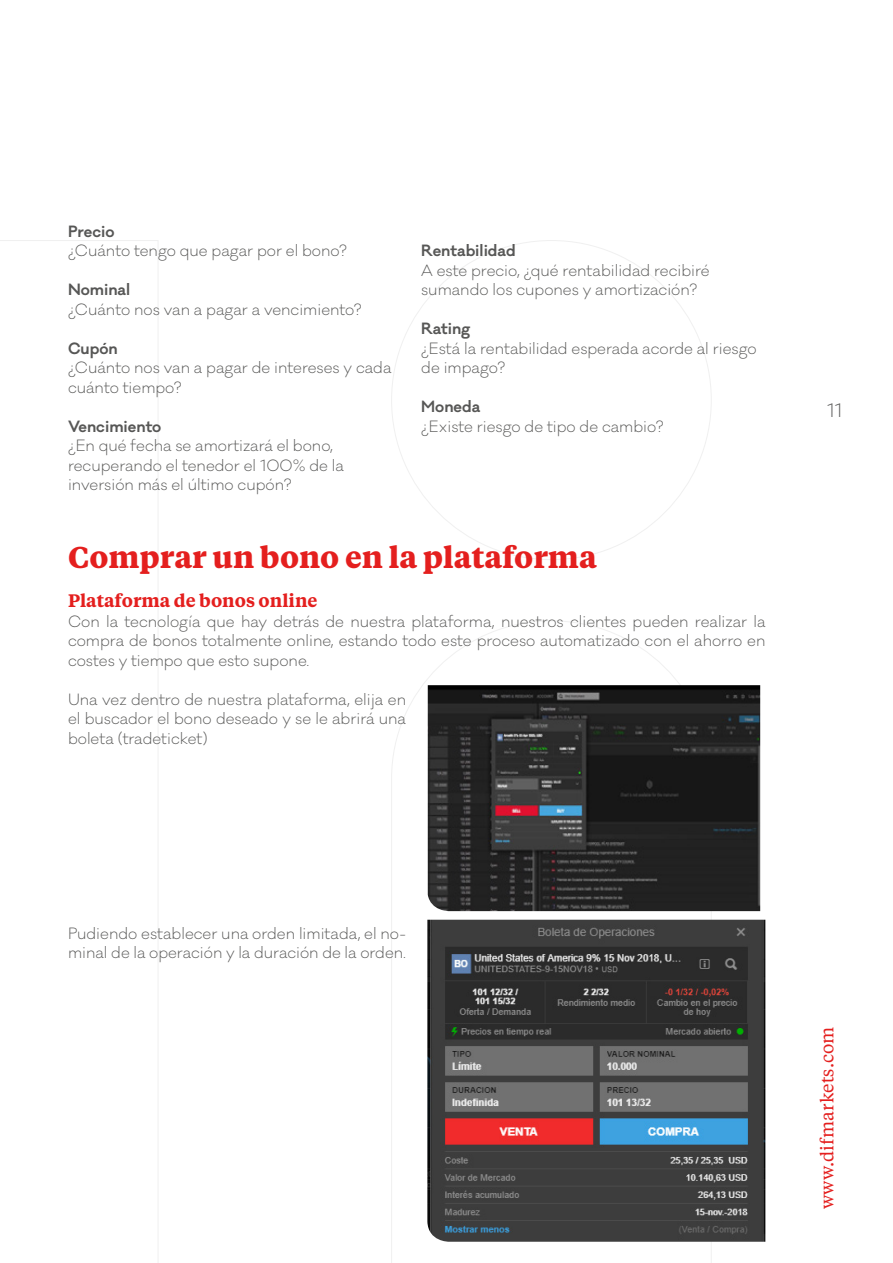
<style>
.page{position:relative;width:893px;height:1263px;background:#fff}
.page>*{position:absolute;margin:0;border:0;box-sizing:border-box;transform-origin:0 0}
.t1{font:700 30px "Tiempos Text";color:#e41f1e}
.t2{font:600 18px "Tiempos Text";color:#e41f1e}
.t3{font:18px "Tiempos Text";letter-spacing:.01em;color:#e41f1e}
.t4{font:300 18px "Galano Classic";color:#575756}
.t5{font:300 15px/19.5px "Galano Classic";color:#575756}
.t6{font:600 15px "Galano Classic";color:#575756}
</style>
<div class="page">
<svg style="left:391px;top:621px;width:321px;height:642px"></svg>
<img style="left:428px;top:685px;width:332px;height:226px">
<img style="left:427px;top:920px;width:338px;height:322px">
<p class="t6" style="left:68px;top:221px;width:48px">Precio</p>
<p class="t5" style="left:68px;top:241px;width:280px">¿Cuánto tengo que pagar por el bono?</p>
<p class="t6" style="left:68px;top:280px;width:64px">Nominal</p>
<p class="t5" style="left:68px;top:300px;width:295px">¿Cuánto nos van a pagar a vencimiento?</p>
<p class="t6" style="left:68px;top:338px;width:51px">Cupón</p>
<p class="t5" style="left:68px;top:358px;width:325px">¿Cuánto nos van a pagar de intereses y cada cuánto tiempo?</p>
<p class="t6" style="left:68px;top:416px;width:95px">Vencimiento</p>
<p class="t5" style="left:68px;top:436px;width:277px">¿En qué fecha se amortizará el bono, recuperando el tenedor el 100% de la inversión más el último cupón?</p>
<p class="t6" style="left:421px;top:241px;width:96px">Rentabilidad</p>
<p class="t5" style="left:421px;top:261px;width:290px">A este precio, ¿qué rentabilidad recibiré sumando los cupones y amortización?</p>
<p class="t6" style="left:421px;top:319px;width:51px">Rating</p>
<p class="t5" style="left:421px;top:339px;width:337px">¿Está la rentabilidad esperada acorde al riesgo de impago?</p>
<p class="t6" style="left:421px;top:397px;width:61px">Moneda</p>
<p class="t5" style="left:421px;top:417px;width:244px">¿Existe riesgo de tipo de cambio?</p>
<h1 class="t1" style="left:68px;top:536px;width:530px">Comprar un bono en la plataforma</h1>
<p class="t2" style="left:68px;top:588px;width:251px">Plataforma de bonos online</p>
<p class="t5" style="left:68px;top:612px;width:699px;text-align:justify">Con la tecnología que hay detrás de nuestra plataforma, nuestros clientes pueden realizar la compra de bonos totalmente online, estando todo este proceso automatizado con el ahorro en costes y tiempo que esto supone.</p>
<p class="t5" style="left:68px;top:690px;width:340px;text-align:justify">Una vez dentro de nuestra plataforma, elija en el buscador el bono deseado y se le abrirá una boleta (tradeticket)</p>
<p class="t4" style="left:827px;top:398px;width:17px">11</p>
<p class="t5" style="left:68px;top:924px;width:340px">Pudiendo establecer una orden limitada, el no&shy;minal de la operación y la duración de la orden.</p>
<p class="t3" style="left:815px;top:1209px;width:184px;rotate:-90deg">www.difmarkets.com</p>
</div>
